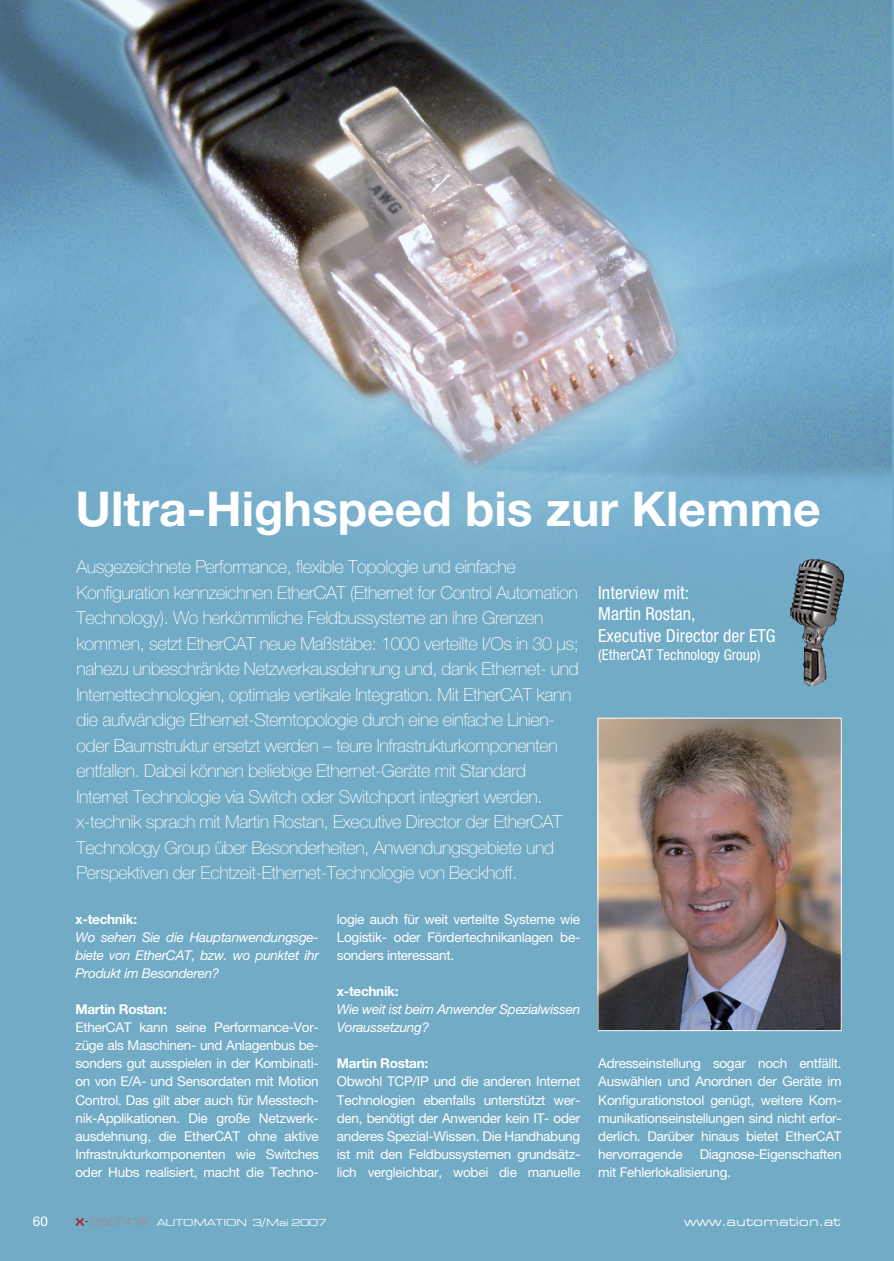
<style>
.page{position:relative;width:894px;height:1261px;background:#fff}
.page>*{position:absolute;margin:0;border:0;box-sizing:border-box;transform-origin:0 0}
.t1{font:700 48px "Helvetica Neue";color:#fff}
.t2{font:100 18px/25.5px "Helvetica Neue";letter-spacing:-.02em;color:#fff}
.t3{font:condensed 18px/21.6px "Helvetica Neue";color:#fff}
.t4{font:condensed 15px "Helvetica Neue";color:#fff}
.t5{font:13.5px/18px "Helvetica Neue";letter-spacing:-.02em;color:#fff}
.t6{font:italic 13.5px/18px "Helvetica Neue";letter-spacing:-.02em;color:#fff}
.t7{font:13.5px "Eurostile Extended Roman DTC";color:#fff}
.t8{font:10.5px "Eurostile Extended Roman DTC";letter-spacing:-.01em;color:#fff}
.s1{font-weight:700;font-style:normal}
.s2{font-weight:700}
.s3{font-family:"Verdana"}
</style>
<div class="page">
<div style="left:0;top:0;width:892px;height:1260px;background:#72abc5"></div>
<img style="left:0;top:0;width:892px;height:580px">
<svg style="left:75px;top:1215px;width:74px;height:10px"></svg>
<hr style="left:892px;top:0;width:1px;height:1260px;background:#72abc5">
<img style="left:599px;top:719px;width:240px;height:309px">
<div style="left:597px;top:717px;width:244px;height:313px;border:1px solid #fff"></div>
<img style="left:789px;top:559px;width:55px;height:127px">
<p class="t1" style="left:75px;top:479px;width:746px">Ultra-Highspeed bis zur Klemme</p>
<p class="t2" style="left:76px;top:554px;width:503px">Ausgezeichnete Performance, flexible Topologie und einfache Konfiguration kennzeichnen EtherCAT (Ethernet for Control Automation Technology). Wo herkömmliche Feldbussysteme an ihre Grenzen kommen, setzt EtherCAT neue Maßstäbe: 1000 verteilte I/Os in 30 µs; nahezu unbeschränkte Netzwerkausdehnung und, dank Ethernet- und Internettechnologien, optimale vertikale Integration. Mit EtherCAT kann die aufwändige Ethernet-Sterntopologie durch eine einfache Linien&shy;oder Baumstruktur ersetzt werden – teure Infrastrukturkomponenten entfallen. Dabei können beliebige Ethernet-Geräte mit Standard Internet Technologie via Switch oder Switchport integriert werden. x-technik sprach mit Martin Rostan, Executive Director der EtherCAT Technology Group über Besonderheiten, Anwendungsgebiete und Perspektiven der Echtzeit-Ethernet-Technologie von Beckhoff.</p>
<p class="t3" style="left:598px;top:581px;width:178px">Interview mit:<br>Martin Rostan,<br>Executive Director der ETG</p>
<p class="t4" style="left:598px;top:646px;width:163px">(EtherCAT Technology Group)</p>
<p class="t6" style="left:75px;top:910px;width:245px"><span class="s1">x-technik:<br></span>Wo sehen Sie die Hauptanwendungsge&shy;biete von EtherCAT, bzw. wo punktet ihr<br>Produkt im Besonderen?</p>
<p class="t5" style="left:75px;top:1000px;width:245px"><span class="s2">Martin Rostan:<br></span>EtherCAT kann seine Performance-Vor&shy;züge als Maschinen- und Anlagenbus be&shy;sonders gut ausspielen in der Kombinati&shy;on von E/A- und Sensordaten mit Motion Control. Das gilt aber auch für Messtech&shy;nik-Applikationen. Die große Netzwerk&shy;ausdehnung, die EtherCAT ohne aktive Infrastrukturkomponenten wie Switches oder Hubs realisiert, macht die Techno-</p>
<p class="t5" style="left:337px;top:910px;width:245px;text-align:justify">logie auch für weit verteilte Systeme wie Logistik- oder Fördertechnikanlagen be&shy;sonders interessant.</p>
<p class="t6" style="left:337px;top:982px;width:245px"><span class="s1">x-technik:<br></span>Wie weit ist beim Anwender Spezialwissen<br>Voraussetzung?</p>
<p class="t5" style="left:337px;top:1054px;width:245px"><span class="s2">Martin Rostan:<br></span>Obwohl TCP/IP und die anderen Internet Technologien ebenfalls unterstützt wer&shy;den, benötigt der Anwender kein IT- oder anderes Spezial-Wissen. Die Handhabung ist mit den Feldbussystemen grundsätz&shy;lich vergleichbar, wobei die manuelle</p>
<p class="t5" style="left:598px;top:1054px;width:245px;text-align:justify">Adresseinstellung sogar noch entfällt.<br>Auswählen und Anordnen der Geräte im Konfigurationstool genügt, weitere Kom&shy;munikationseinstellungen sind nicht erfor&shy;derlich. Darüber hinaus bietet EtherCAT hervorragende Diagnose-Eigenschaften mit Fehlerlokalisierung.</p>
<p class="t5" style="left:33px;top:1211px;width:17px">60</p>
<p class="t8" style="left:157px;top:1216px;width:171px">AUTOMATION 3<span class="s3">/</span>Mai 2007</p>
<p class="t7" style="left:683px;top:1214px;width:158px">www.automation.at</p>
</div>
